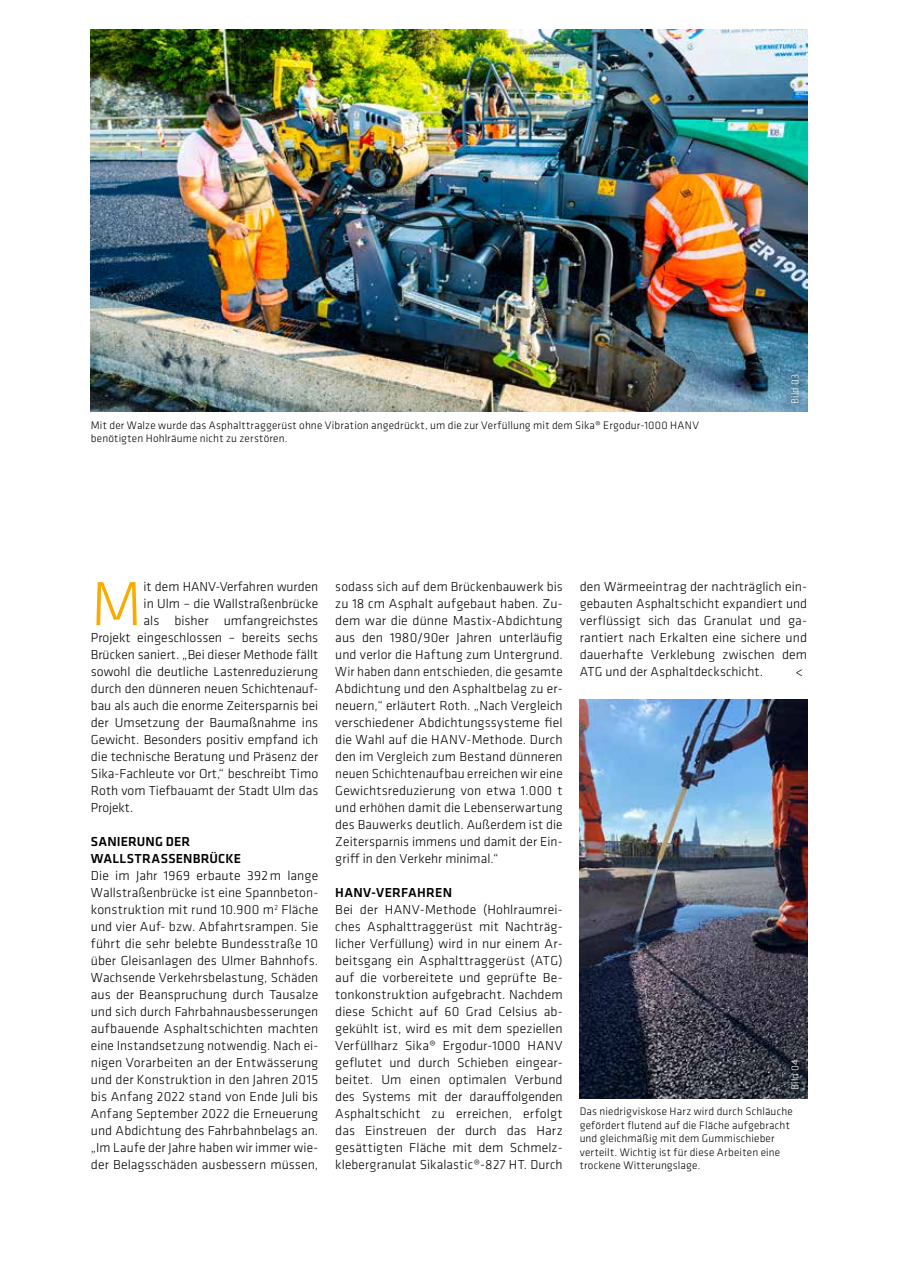
<style>
.page{position:relative;width:898px;height:1263px;background:#fff}
.page>*{position:absolute;margin:0;border:0;box-sizing:border-box;transform-origin:0 0}
.t1{font:300 64.5px "Klavika";color:#f8ac00}
.t2{font:300 13.5px/17px "Klavika";color:#000;text-align:justify}
.t3{font:500 13.5px/17px "Klavika";letter-spacing:.015em;color:#000}
.t4{font:300 11.25px/13.5px "Klavika";letter-spacing:.015em;color:#000}
.t5{font:300 10.5px "Klavika";letter-spacing:.015em;color:#fff}
</style>
<div class="page">
<img style="left:91px;top:30px;width:715px;height:382px">
<div style="left:783px;top:367px;width:22px;height:43px;background:#000;opacity:.75"></div>
<img style="left:579px;top:700px;width:227px;height:398px">
<div style="left:783px;top:1053px;width:22px;height:44px;background:#000;opacity:.75"></div>
<p class="t4" style="left:91px;top:418px;width:609px">Mit der Walze wurde das Asphalttraggerüst ohne Vibration angedrückt, um die zur Verfüllung mit dem Sika® Ergodur-1000 HANV benötigten Hohlräume nicht zu zerstören.</p>
<p class="t5" style="left:788px;top:404px;width:32px;rotate:-90deg">Bild 03</p>
<h1 class="t1" style="left:91px;top:565px;width:53px">M</h1>
<p class="t2" style="left:143px;top:578px;width:176px">it dem HANV-Verfahren wurden</p>
<p class="t2" style="left:143px;top:595px;width:176px">in Ulm – die Wallstraßenbrücke</p>
<p class="t2" style="left:143px;top:612px;width:176px">als bisher umfangreichstes</p>
<p class="t2" style="left:91px;top:629px;width:229px">Projekt eingeschlossen – bereits sechs</p>
<p class="t2" style="left:91px;top:646px;width:229px">Brücken saniert. „Bei dieser Methode fällt</p>
<p class="t2" style="left:91px;top:663px;width:229px">sowohl die deutliche Lastenreduzierung</p>
<p class="t2" style="left:91px;top:680px;width:229px">durch den dünneren neuen Schichtenauf-</p>
<p class="t2" style="left:91px;top:697px;width:229px">bau als auch die enorme Zeitersparnis bei</p>
<p class="t2" style="left:91px;top:714px;width:229px">der Umsetzung der Baumaßnahme ins</p>
<p class="t2" style="left:91px;top:731px;width:229px">Gewicht. Besonders positiv empfand ich</p>
<p class="t2" style="left:91px;top:748px;width:229px">die technische Beratung und Präsenz der</p>
<p class="t2" style="left:91px;top:765px;width:229px">Sika-Fachleute vor Ort,“ beschreibt Timo</p>
<p class="t2" style="left:91px;top:782px;width:229px">Roth vom Tiefbauamt der Stadt Ulm das</p>
<p class="t2" style="left:91px;top:799px;width:44px">Projekt.</p>
<p class="t3" style="left:91px;top:833px;width:152px">SANIERUNG DER<br>WALLSTRASSENBRÜCKE</p>
<p class="t2" style="left:91px;top:867px;width:229px">Die im Jahr 1969 erbaute 392m lange Wallstraßenbrücke ist eine Spannbeton&shy;konstruktion mit rund 10.900 m<sup>2</sup> Fläche und vier Auf- bzw. Abfahrtsrampen. Sie führt die sehr belebte Bundesstraße 10 über Gleisanlagen des Ulmer Bahnhofs.<br>Wachsende Verkehrsbelastung, Schäden aus der Beanspruchung durch Tausalze und sich durch Fahrbahnausbesserungen aufbauende Asphaltschichten machten eine Instandsetzung notwendig. Nach ei&shy;nigen Vorarbeiten an der Entwässerung und der Konstruktion in den Jahren 2015 bis Anfang 2022 stand von Ende Juli bis Anfang September 2022 die Erneuerung und Abdichtung des Fahrbahnbelags an. „Im Laufe der Jahre haben wir immer wie&shy;der Belagsschäden ausbessern müssen,</p>
<p class="t2" style="left:335px;top:578px;width:229px">sodass sich auf dem Brückenbauwerk bis zu 18 cm Asphalt aufgebaut haben. Zu&shy;dem war die dünne Mastix-Abdichtung aus den 1980/90er Jahren unterläufig und verlor die Haftung zum Untergrund.<br>Wir haben dann entschieden, die gesamte Abdichtung und den Asphaltbelag zu er&shy;neuern,“ erläutert Roth. „Nach Vergleich verschiedener Abdichtungssysteme fiel die Wahl auf die HANV-Methode. Durch den im Vergleich zum Bestand dünneren neuen Schichtenaufbau erreichen wir eine Gewichtsreduzierung von etwa 1.000 t und erhöhen damit die Lebenserwartung des Bauwerks deutlich. Außerdem ist die Zeitersparnis immens und damit der Ein&shy;griff in den Verkehr minimal.“</p>
<p class="t3" style="left:335px;top:884px;width:118px">HANV-VERFAHREN</p>
<p class="t2" style="left:335px;top:901px;width:229px">Bei der HANV-Methode (Hohlraumrei&shy;ches Asphalttraggerüst mit Nachträg&shy;licher Verfüllung) wird in nur einem Ar&shy;beitsgang ein Asphalttraggerüst (ATG) auf die vorbereitete und geprüfte Be&shy;tonkonstruktion aufgebracht. Nachdem diese Schicht auf 60 Grad Celsius ab&shy;gekühlt ist, wird es mit dem speziellen Verfüllharz Sika® Ergodur-1000 HANV geflutet und durch Schieben eingear&shy;beitet. Um einen optimalen Verbund des Systems mit der darauffolgenden Asphaltschicht zu erreichen, erfolgt das Einstreuen der durch das Harz gesättigten Fläche mit dem Schmelz&shy;klebergranulat Sikalastic®-827 HT. Durch</p>
<p class="t2" style="left:579px;top:578px;width:229px">den Wärmeeintrag der nachträglich ein&shy;gebauten Asphaltschicht expandiert und verflüssigt sich das Granulat und ga&shy;rantiert nach Erkalten eine sichere und dauerhafte Verklebung zwischen dem ATG und der Asphaltdeckschicht.</p>
<p class="t2" style="left:795px;top:663px;width:9px">&lt;</p>
<p class="t5" style="left:788px;top:1090px;width:32px;rotate:-90deg">Bild 04</p>
<p class="t4" style="left:579px;top:1105px;width:214px">Das niedrigviskose Harz wird durch Schläuche gefördert flutend auf die Fläche aufgebracht und gleichmäßig mit dem Gummischieber verteilt. Wichtig ist für diese Arbeiten eine trockene Witterungslage.</p>
</div>
